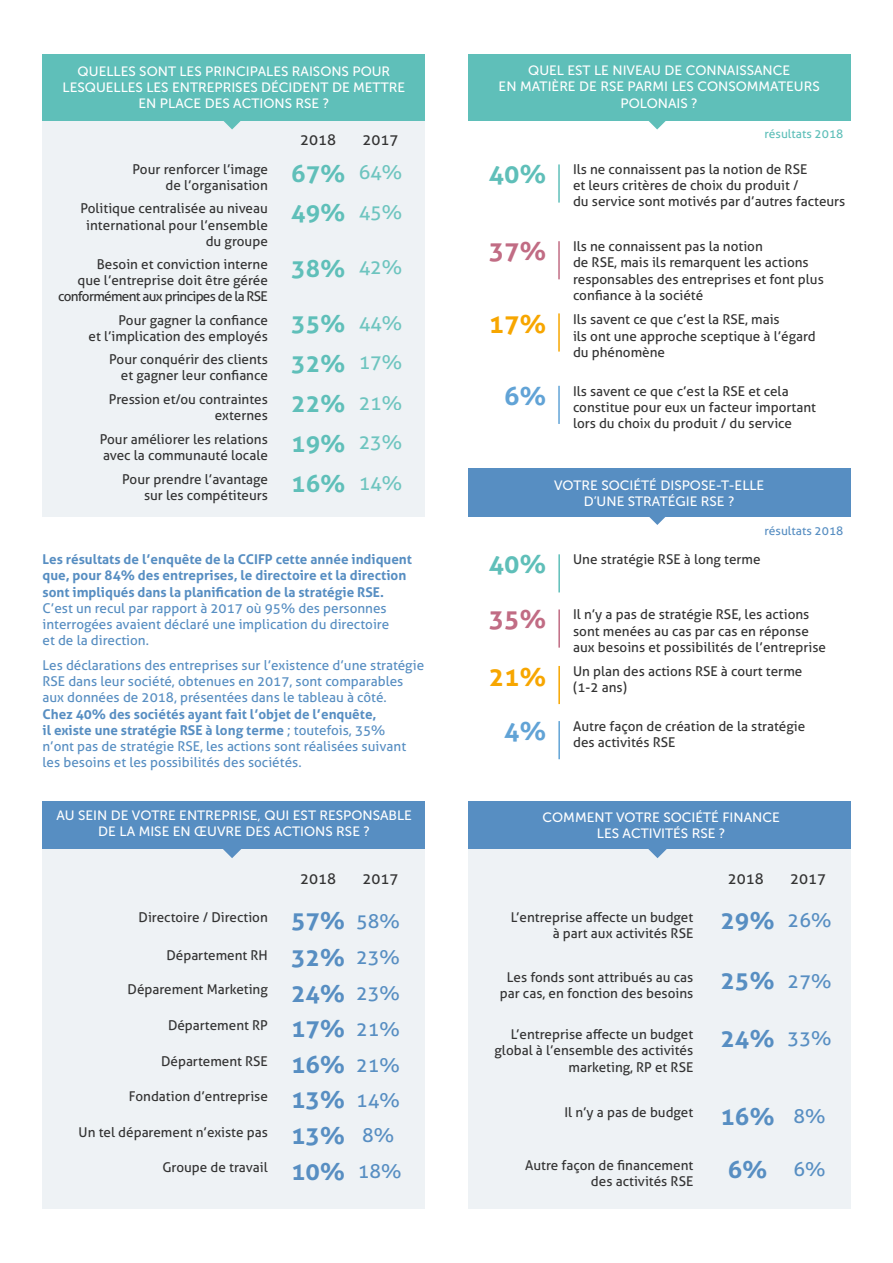
<style>
.page{position:relative;width:893px;height:1263px;background:#fff}
.page>*{position:absolute;margin:0;border:0;box-sizing:border-box;transform-origin:0 0}
.t1{font:700 25.5px "Aller";color:#5fbfb9}
.t2{font:700 25.5px "Aller";color:#c16c84}
.t3{font:700 25.5px "Aller";color:#f7a600}
.t4{font:700 25.5px "Aller";color:#61a3d6}
.t5{font:700 24px/35.5px "Aller";color:#578ec2;text-align:justify}
.t6{font:700 24px/39.9px "Aller";color:#5fbfb9;text-align:justify}
.t7{font:19.5px/35.5px "Aller";color:#578ec2}
.t8{font:19.5px/39.9px "Aller";color:#5fbfb9;text-align:justify}
.t9{font:15px "Aller";color:#333}
.t10{font:13.5px/16.2px "Aller";color:#333;text-align:right}
.t11{font:13.5px/16.2px "Aller";color:#578ec2}
.t12{font:13.5px/16.2px "Museo Sans 500";color:#fff;text-align:center}
.t13{font:700 13.5px/16.2px "Aller";color:#578ec2}
.t14{font:12px "Aller";color:#5fbfb9}
.t15{font:12px "Aller";color:#578ec2}
.s1{font-weight:700}
</style>
<div class="page">
<div style="left:468px;top:468px;width:383px;height:49px;background:#578ec2"></div>
<div style="left:43px;top:108px;width:382px;height:409px;background:#eef2f5"></div>
<div style="left:43px;top:812px;width:382px;height:397px;background:#eef2f5"></div>
<div style="left:468px;top:836px;width:382px;height:373px;background:#eef2f5"></div>
<div style="left:43px;top:54px;width:382px;height:66px;background:#5fbfb9"></div>
<div style="left:468px;top:54px;width:382px;height:66px;background:#5fbfb9"></div>
<div style="left:43px;top:802px;width:382px;height:47px;background:#578ec2"></div>
<div style="left:468px;top:802px;width:383px;height:47px;background:#578ec2"></div>
<svg style="left:223px;top:120px;width:18px;height:9px"></svg>
<svg style="left:648px;top:120px;width:18px;height:9px"></svg>
<svg style="left:649px;top:517px;width:16px;height:8px"></svg>
<svg style="left:223px;top:849px;width:18px;height:9px"></svg>
<svg style="left:648px;top:849px;width:19px;height:9px"></svg>
<hr style="left:558px;top:164px;width:2px;height:39px;background:#5fbfb9">
<hr style="left:558px;top:554px;width:2px;height:38px;background:#5fbfb9">
<hr style="left:558px;top:241px;width:2px;height:38px;background:#c16c84">
<hr style="left:558px;top:609px;width:2px;height:39px;background:#c16c84">
<hr style="left:558px;top:313px;width:2px;height:39px;background:#f7a600">
<hr style="left:558px;top:666px;width:2px;height:38px;background:#f7a600">
<hr style="left:558px;top:386px;width:2px;height:38px;background:#61a3d6">
<hr style="left:558px;top:721px;width:2px;height:38px;background:#61a3d6">
<p class="t12" style="left:63px;top:63px;width:344px">QUELLES SONT LES PRINCIPALES RAISONS POUR<br>LESQUELLES LES ENTREPRISES DÉCIDENT DE METTRE<br>EN PLACE DES ACTIONS RSE ?</p>
<p class="t10" style="left:133px;top:161px;width:137px">Pour renforcer l’image de l’organisation</p>
<p class="t10" style="left:80px;top:200px;width:189px">Politique centralisée au niveau international pour l’ensemble du groupe</p>
<p class="t10" style="left:58px;top:256px;width:211px">Besoin et conviction interne<br>que l’entreprise doit être gérée conformément aux principes de la RSE</p>
<p class="t10" style="left:89px;top:312px;width:181px">Pour gagner la confiance<br>et l’implication des employés</p>
<p class="t10" style="left:109px;top:351px;width:160px">Pour conquérir des clients et gagner leur confiance</p>
<p class="t10" style="left:109px;top:391px;width:161px">Pression et/ou contraintes externes</p>
<p class="t10" style="left:100px;top:431px;width:170px;text-align:left">Pour améliorer les relations avec la communauté locale</p>
<p class="t10" style="left:122px;top:471px;width:147px">Pour prendre l’avantage sur les compétiteurs</p>
<p class="t9" style="left:300px;top:131px;width:37px">2018</p>
<p class="t9" style="left:362px;top:131px;width:37px">2017</p>
<h2 class="t6" style="left:291px;top:153px;width:55px">67%</h2>
<h3 class="t8" style="left:359px;top:153px;width:45px">64%</h3>
<h2 class="t6" style="left:291px;top:192px;width:55px">49%</h2>
<h2 class="t6" style="left:291px;top:248px;width:55px">38%</h2>
<h2 class="t6" style="left:291px;top:304px;width:55px">35% 32% 22%</h2>
<h3 class="t8" style="left:359px;top:192px;width:45px">45%</h3>
<h3 class="t8" style="left:359px;top:247px;width:45px">42%</h3>
<h3 class="t8" style="left:359px;top:303px;width:45px">44% 17% 21%</h3>
<h2 class="t6" style="left:291px;top:423px;width:55px">19%</h2>
<h3 class="t8" style="left:359px;top:423px;width:45px">23%</h3>
<h2 class="t6" style="left:291px;top:463px;width:55px">16%</h2>
<h3 class="t8" style="left:359px;top:463px;width:45px">14%</h3>
<p class="t13" style="left:43px;top:551px;width:371px">Les résultats de l’enquête de la CCIFP cette année indiquent que, pour 84% des entreprises, le directoire et la direction sont impliqués dans la planification de la stratégie RSE.</p>
<p class="t11" style="left:43px;top:600px;width:348px">C’est un recul par rapport à 2017 où 95% des personnes interrogées avaient déclaré une implication du directoire et de la direction.</p>
<p class="t11" style="left:43px;top:657px;width:383px">Les déclarations des entreprises sur l’existence d’une stratégie<br>RSE dans leur société, obtenues en 2017, sont comparables aux données de 2018, présentées dans le tableau à côté.</p>
<p class="t11" style="left:43px;top:706px;width:365px"><span class="s1">Chez 40% des sociétés ayant fait l’objet de l’enquête,<br>il existe une stratégie RSE à long terme</span> ; toutefois, 35% n’ont pas de stratégie RSE, les actions sont réalisées suivant les besoins et les possibilités des sociétés.</p>
<p class="t12" style="left:499px;top:62px;width:323px">QUEL EST LE NIVEAU DE CONNAISSANCE<br>EN MATIÈRE DE RSE PARMI LES CONSOMMATEURS<br>POLONAIS ?</p>
<h1 class="t1" style="left:489px;top:158px;width:59px">40%</h1>
<h1 class="t2" style="left:489px;top:235px;width:59px">37%</h1>
<h1 class="t3" style="left:489px;top:308px;width:59px">17%</h1>
<h1 class="t4" style="left:504px;top:380px;width:44px">6%</h1>
<p class="t14" style="left:765px;top:127px;width:80px">résultats 2018</p>
<p class="t10" style="left:573px;top:161px;width:274px;text-align:left">Ils ne connaissent pas la notion de RSE<br>et leurs critères de choix du produit /<br>du service sont motivés par d’autres facteurs</p>
<p class="t10" style="left:573px;top:238px;width:252px;text-align:left">Ils ne connaissent pas la notion<br>de RSE, mais ils remarquent les actions responsables des entreprises et font plus confiance à la société</p>
<p class="t10" style="left:573px;top:311px;width:244px;text-align:left">Ils savent ce que c’est la RSE, mais<br>ils ont une approche sceptique à l’égard du phénomène</p>
<p class="t10" style="left:573px;top:383px;width:245px;text-align:left">Ils savent ce que c’est la RSE et cela constitue pour eux un facteur important lors du choix du produit / du service</p>
<h1 class="t1" style="left:489px;top:548px;width:59px">40%</h1>
<p class="t12" style="left:554px;top:477px;width:212px">VOTRE SOCIÉTÉ DISPOSE-T-ELLE<br>D’UNE STRATÉGIE RSE ?</p>
<p class="t15" style="left:765px;top:523px;width:80px">résultats 2018</p>
<p class="t10" style="left:573px;top:551px;width:189px">Une stratégie RSE à long terme</p>
<h1 class="t2" style="left:489px;top:603px;width:59px">35%</h1>
<h1 class="t3" style="left:489px;top:661px;width:59px">21%</h1>
<h1 class="t4" style="left:504px;top:715px;width:44px">4%</h1>
<p class="t10" style="left:573px;top:606px;width:254px;text-align:left">Il n’y a pas de stratégie RSE, les actions sont menées au cas par cas en réponse aux besoins et possibilités de l’entreprise</p>
<p class="t10" style="left:573px;top:663px;width:231px;text-align:left">Un plan des actions RSE à court terme (1-2 ans)</p>
<p class="t10" style="left:573px;top:718px;width:234px;text-align:left">Autre façon de création de la stratégie des activités RSE</p>
<p class="t12" style="left:56px;top:807px;width:357px">AU SEIN DE VOTRE ENTREPRISE, QUI EST RESPONSABLE<br>DE LA MISE EN ŒUVRE DES ACTIONS RSE ?</p>
<p class="t12" style="left:543px;top:809px;width:239px">COMMENT VOTRE SOCIÉTÉ FINANCE<br>LES ACTIVITÉS RSE ?</p>
<p class="t9" style="left:300px;top:870px;width:37px">2018</p>
<p class="t9" style="left:728px;top:870px;width:37px">2018</p>
<p class="t9" style="left:362px;top:870px;width:37px">2017</p>
<p class="t9" style="left:790px;top:870px;width:37px">2017</p>
<h2 class="t5" style="left:291px;top:903px;width:55px">57%</h2>
<h2 class="t5" style="left:721px;top:902px;width:55px">29%</h2>
<p class="t10" style="left:139px;top:909px;width:131px">Directoire / Direction</p>
<p class="t10" style="left:511px;top:909px;width:184px">L’entreprise affecte un budget à part aux activités RSE</p>
<p class="t10" style="left:166px;top:947px;width:103px">Département RH</p>
<p class="t10" style="left:500px;top:969px;width:195px;text-align:center">Les fonds sont attribués au cas par cas, en fonction des besoins</p>
<p class="t10" style="left:494px;top:1026px;width:200px">L’entreprise affecte un budget global à l’ensemble des activités marketing, RP et RSE</p>
<p class="t10" style="left:564px;top:1104px;width:130px">Il n’y a pas de budget</p>
<p class="t10" style="left:525px;top:1157px;width:170px">Autre façon de financement des activités RSE</p>
<h3 class="t7" style="left:356px;top:903px;width:45px">58%</h3>
<h3 class="t7" style="left:788px;top:902px;width:45px">26%</h3>
<h2 class="t5" style="left:291px;top:939px;width:55px">32% 24% 17% 16% 13% 13% 10%</h2>
<h3 class="t7" style="left:356px;top:940px;width:47px">23%<br>23%<br>21%<br>21%<br>14%<br>8%<br>18%</h3>
<h2 class="t5" style="left:721px;top:963px;width:55px">25%</h2>
<h2 class="t5" style="left:721px;top:1021px;width:55px">24%</h2>
<h3 class="t7" style="left:788px;top:963px;width:45px">27%</h3>
<p class="t10" style="left:128px;top:981px;width:142px">Déparement Marketing</p>
<p class="t10" style="left:168px;top:1017px;width:101px">Département RP</p>
<h3 class="t7" style="left:788px;top:1021px;width:45px">33%</h3>
<p class="t10" style="left:161px;top:1053px;width:108px">Département RSE</p>
<p class="t10" style="left:129px;top:1088px;width:140px">Fondation d’entreprise</p>
<h2 class="t5" style="left:721px;top:1098px;width:55px">16%</h2>
<h2 class="t5" style="left:728px;top:1151px;width:41px">6%</h2>
<h3 class="t7" style="left:793px;top:1098px;width:34px">8%</h3>
<h3 class="t7" style="left:793px;top:1151px;width:34px">6%</h3>
<p class="t10" style="left:79px;top:1124px;width:191px">Un tel déparement n’existe pas</p>
<p class="t10" style="left:162px;top:1159px;width:107px">Groupe de travail</p>
</div>
